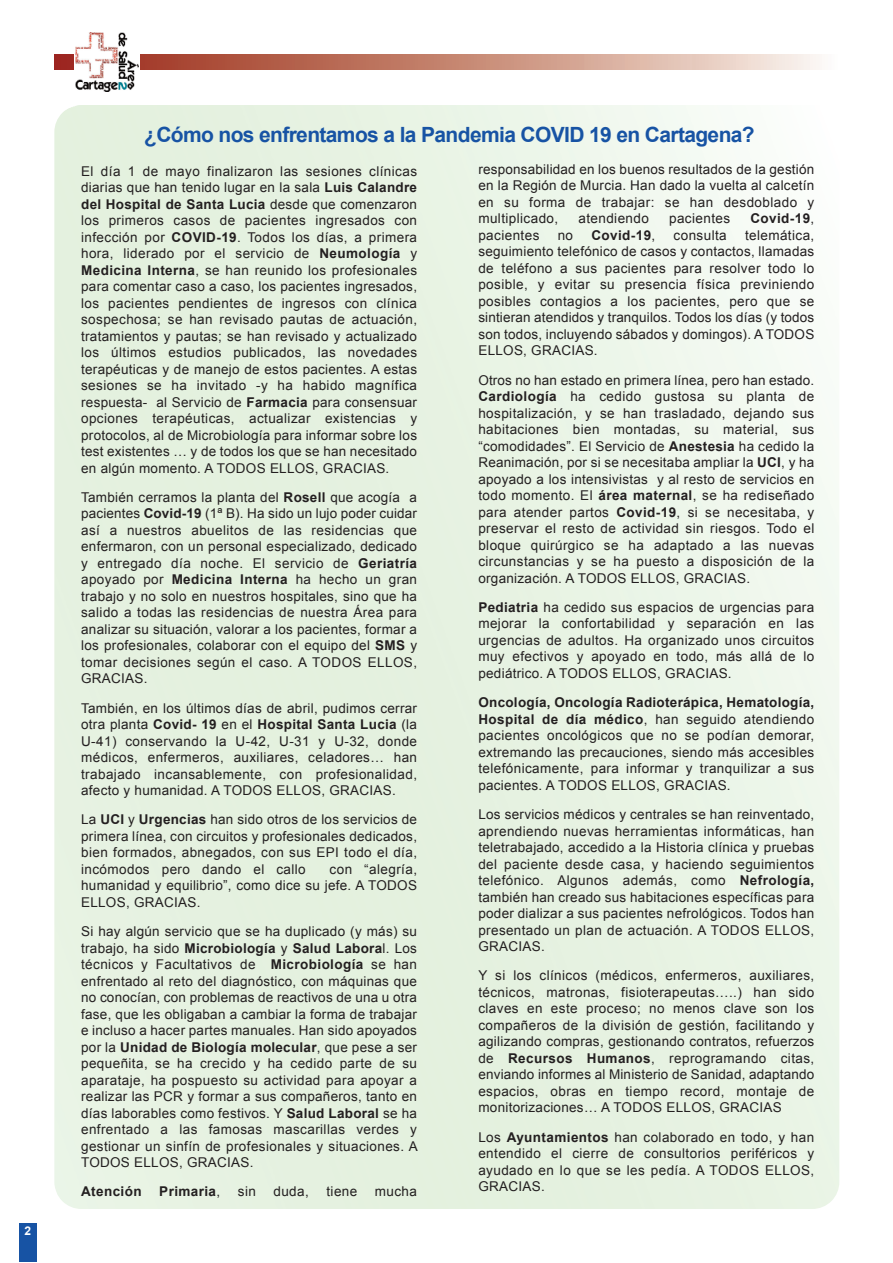
<style>
.page{position:relative;width:893px;height:1263px;background:#fff}
.page>*{position:absolute;margin:0;border:0;box-sizing:border-box;transform-origin:0 0}
.t1{font:700 21px "Arial";letter-spacing:-.03em;color:#1753a4}
.t2{font:13.5px/16.5px "Arial";letter-spacing:.025em;color:#231f20;text-align:justify}
.t3{font:700 13.5px "Arial";letter-spacing:.03em;color:#231f20}
.t4{font:700 12px "Arial";color:#fff}
.s1{font-weight:700}
.s2{font-weight:400}
</style>
<div class="page">
<img style="left:54px;top:54px;width:766px;height:16px">
<div style="left:19px;top:1224px;width:17px;height:38px;background:#1753a4"></div>
<div style="left:75px;top:33px;width:65px;height:61px;background:#fff"></div>
<img style="left:75px;top:33px;width:63px;height:58px">
<p class="t4" style="left:24px;top:1224px;width:8px">2</p>
<h1 class="t1" style="left:144px;top:123px;width:612px">¿Cómo nos enfrentamos a la Pandemia COVID 19 en Cartagena?</h1>
<p class="t2" style="left:478px;top:161px;width:337px">responsabilidad en los buenos resultados de la gestión en la Región de Murcia. Han dado la vuelta al calcetín en su forma de trabajar: se han desdoblado y multiplicado,</p>
<p class="t2" style="left:81px;top:163px;width:337px">El día 1 de mayo finalizaron las sesiones clínicas diarias que han tenido lugar en la sala <span class="s1">Luis Calandre del Hospital de Santa Lucia</span> desde que comenzaron los primeros casos de pacientes ingresados con infección por <span class="s1">COVID-19</span>. Todos los días, a primera hora, liderado por el servicio de <span class="s1">Neumología</span> y <span class="s1">Medicina Interna</span>, se han reunido los profesionales para comentar caso a caso, los pacientes ingresados, los pacientes pendientes de ingresos con clínica sospechosa; se han revisado pautas de actuación, tratamientos y pautas; se han revisado y actualizado los últimos estudios publicados, las novedades terapéuticas y de manejo de estos pacientes. A estas sesiones se ha invitado -y ha habido magnífica respuesta- al Servicio de <span class="s1">Farmacia</span> para consensuar opciones terapéuticas, actualizar existencias y protocolos, al de Microbiología para informar sobre los test existentes … y de todos los que se han necesitado en algún momento. A TODOS ELLOS, GRACIAS.</p>
<p class="t2" style="left:81px;top:489px;width:337px">También cerramos la planta del <span class="s1">Rosell</span> que acogía a pacientes <span class="s1">Covid-19</span> (1ª B). Ha sido un lujo poder cuidar así a nuestros abuelitos de las residencias que enfermaron, con un personal especializado, dedicado y entregado día noche. El servicio de <span class="s1">Geriatría </span>apoyado por <span class="s1">Medicina Interna</span> ha hecho un gran trabajo y no solo en nuestros hospitales, sino que ha salido a todas las residencias de nuestra Área para analizar su situación, valorar a los pacientes, formar a los profesionales, colaborar con el equipo del <span class="s1">SMS</span> y tomar decisiones según el caso. A TODOS ELLOS, GRACIAS.</p>
<p class="t2" style="left:81px;top:700px;width:337px">También, en los últimos días de abril, pudimos cerrar otra planta <span class="s1">Covid- 19</span> en el <span class="s1">Hospital Santa Lucia</span> (la U-41) conservando la U-42, U-31 y U-32, donde médicos, enfermeros, auxiliares, celadores… han trabajado incansablemente, con profesionalidad, afecto y humanidad. A TODOS ELLOS, GRACIAS.</p>
<p class="t2" style="left:81px;top:811px;width:337px">La <span class="s1">UCI</span> y <span class="s1">Urgencias</span> han sido otros de los servicios de primera línea, con circuitos y profesionales dedicados, bien formados, abnegados, con sus EPI todo el día, incómodos pero dando el callo</p>
<p class="t2" style="left:578px;top:210px;width:72px">atendiendo</p>
<p class="t2" style="left:669px;top:210px;width:63px">pacientes</p>
<p class="t3" style="left:750px;top:211px;width:66px">Covid-19<span class="s2">,</span></p>
<p class="t2" style="left:478px;top:227px;width:63px">pacientes</p>
<p class="t2" style="left:558px;top:227px;width:17px">no</p>
<p class="t3" style="left:591px;top:228px;width:66px">Covid-19<span class="s2">,</span></p>
<p class="t2" style="left:674px;top:227px;width:55px">consulta</p>
<p class="t2" style="left:478px;top:227px;width:337px;text-indent:267px">telemática, seguimiento telefónico de casos y contactos, llamadas de teléfono a sus pacientes para resolver todo lo posible, y evitar su presencia física previniendo posibles contagios a los pacientes, pero que se sintieran atendidos y tranquilos. Todos los días (y todos son todos, incluyendo sábados y domingos). A TODOS ELLOS, GRACIAS.</p>
<p class="t2" style="left:478px;top:372px;width:337px">Otros no han estado en primera línea, pero han estado.<br><span class="s1">Cardiología</span> ha cedido gustosa su planta de hospitalización, y se han trasladado, dejando sus habitaciones bien montadas, su material, sus “comodidades”. El Servicio de <span class="s1">Anestesia</span> ha cedido la Reanimación, por si se necesitaba ampliar la <span class="s1">UCI</span>, y ha apoyado a los intensivistas y al resto de servicios en todo momento. El <span class="s1">área maternal</span>, se ha rediseñado para atender partos <span class="s1">Covid-19</span>, si se necesitaba, y preservar el resto de actividad sin riesgos. Todo el bloque quirúrgico se ha adaptado a las nuevas circunstancias y se ha puesto a disposición de la organización. A TODOS ELLOS, GRACIAS.</p>
<p class="t2" style="left:478px;top:599px;width:337px"><span class="s1">Pediatria</span> ha cedido sus espacios de urgencias para mejorar la confortabilidad y separación en las urgencias de adultos. Ha organizado unos circuitos muy efectivos y apoyado en todo, más allá de lo pediátrico. A TODOS ELLOS, GRACIAS.</p>
<p class="t2" style="left:478px;top:694px;width:337px"><span class="s1">Oncología, Oncología Radioterápica, Hematología, Hospital de día médico</span>, han seguido atendiendo pacientes oncológicos que no se podían demorar, extremando las precauciones, siendo más accesibles telefónicamente, para informar y tranquilizar a sus pacientes. A TODOS ELLOS, GRACIAS.</p>
<p class="t2" style="left:478px;top:806px;width:337px">Los servicios médicos y centrales se han reinventado, aprendiendo nuevas herramientas informáticas, han teletrabajado, accedido a la Historia clínica y pruebas del paciente desde casa, y haciendo seguimientos telefónico. Algunos además, como <span class="s1">Nefrología, </span>también han creado sus habitaciones específicas para poder dializar a sus pacientes nefrológicos. Todos han presentado un plan de actuación. A TODOS ELLOS, GRACIAS.</p>
<p class="t2" style="left:478px;top:967px;width:337px">Y si los clínicos (médicos, enfermeros, auxiliares, técnicos, matronas, fisioterapeutas…..) han sido claves en este proceso; no menos clave son los compañeros de la división de gestión, facilitando y agilizando compras, gestionando contratos, refuerzos de <span class="s1">Recursos Humanos</span>, reprogramando citas, enviando informes al Ministerio de Sanidad, adaptando espacios, obras en tiempo record, montaje de monitorizaciones… A TODOS ELLOS, GRACIAS</p>
<p class="t2" style="left:478px;top:1128px;width:337px">Los <span class="s1">Ayuntamientos</span> han colaborado en todo, y han entendido el cierre de consultorios periféricos y ayudado en lo que se les pedía. A TODOS ELLOS, GRACIAS.</p>
<p class="t2" style="left:81px;top:861px;width:337px;text-indent:248px">con “alegría, humanidad y equilibrio”, como dice su jefe. A TODOS ELLOS, GRACIAS.</p>
<p class="t2" style="left:81px;top:923px;width:338px">Si hay algún servicio que se ha duplicado (y más) su trabajo, ha sido <span class="s1">Microbiología</span> y <span class="s1">Salud Labora</span>l. Los técnicos y Facultativos de <span class="s1">Microbiología</span> se han enfrentado al reto del diagnóstico, con máquinas que no conocían, con problemas de reactivos de una u otra fase, que les obligaban a cambiar la forma de trabajar e incluso a hacer partes manuales. Han sido apoyados por la <span class="s1">Unidad de Biología molecular</span>, que pese a ser pequeñita, se ha crecido y ha cedido parte de su aparataje, ha pospuesto su actividad para apoyar a realizar las PCR y formar a sus compañeros, tanto en días laborables como festivos. Y <span class="s1">Salud Laboral</span> se ha enfrentado a las famosas mascarillas verdes y gestionar un sinfín de profesionales y situaciones. A TODOS ELLOS, GRACIAS.</p>
<p class="t3" style="left:81px;top:1184px;width:62px">Atención</p>
<p class="t3" style="left:159px;top:1184px;width:63px">Primaria<span class="s2">,</span></p>
<p class="t2" style="left:238px;top:1183px;width:20px">sin</p>
<p class="t2" style="left:273px;top:1183px;width:37px">duda,</p>
<p class="t2" style="left:326px;top:1183px;width:32px">tiene</p>
<p class="t2" style="left:375px;top:1183px;width:44px">mucha</p>
</div>
